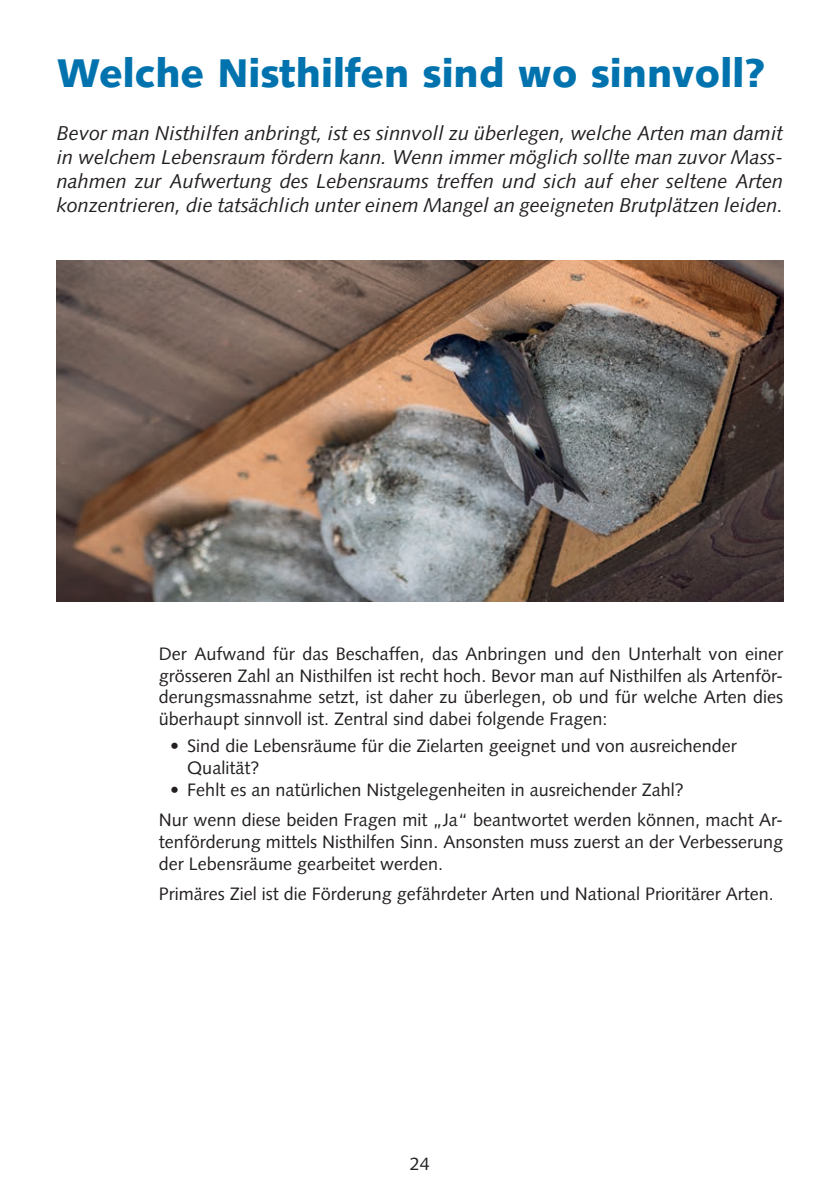
<style>
.page{position:relative;width:840px;height:1191px;background:#fff}
.page>*{position:absolute;margin:0;border:0;box-sizing:border-box;transform-origin:0 0}
.t1{font:900 40px "Syntax LT Std";color:#0073ae}
.t2{font:italic 20px/24px "Syntax LT Std";color:#231f20;text-align:justify}
.t3{font:18px/21.6px "Syntax LT Std";color:#231f20}
</style>
<div class="page">
<img style="left:57px;top:261px;width:725px;height:340px">
<h1 class="t1" style="left:57px;top:49px;width:710px">Welche Nisthilfen sind wo sinnvoll?</h1>
<p class="t2" style="left:57px;top:121px;width:727px">Bevor man Nisthilfen anbringt, ist es sinnvoll zu überlegen, welche Arten man damit in welchem Lebensraum fördern kann. Wenn immer möglich sollte man zuvor Mass&shy;nahmen zur Aufwertung des Lebensraums treffen und sich auf eher seltene Arten konzentrieren, die tatsächlich unter einem Mangel an geeigneten Brutplätzen leiden.</p>
<p class="t3" style="left:159px;top:643px;width:625px;text-align:justify">Der Aufwand für das Beschaffen, das Anbringen und den Unterhalt von einer grösseren Zahl an Nisthilfen ist recht hoch. Bevor man auf Nisthilfen als Artenför&shy;derungsmassnahme setzt, ist daher zu überlegen, ob und für welche Arten dies überhaupt sinnvoll ist. Zentral sind dabei folgende Fragen:</p>
<p class="t3" style="left:187px;top:735px;width:550px;text-indent:-17px">• Sind die Lebensräume für die Zielarten geeignet und von ausreichender<br>Qualität?</p>
<p class="t3" style="left:159px;top:774px;width:625px;line-height:30.6px;text-indent:11px">• Fehlt es an natürlichen Nistgelegenheiten in ausreichender Zahl?<br>Nur wenn diese beiden Fragen mit „Ja“ beantwortet werden können, macht Ar-</p>
<p class="t3" style="left:159px;top:831px;width:625px">tenförderung mittels Nisthilfen Sinn. Ansonsten muss zuerst an der Verbesserung der Lebensräume gearbeitet werden.</p>
<p class="t3" style="left:159px;top:883px;width:616px">Primäres Ziel ist die Förderung gefährdeter Arten und National Prioritärer Arten.</p>
<p class="t3" style="left:410px;top:1153px;width:22px">24</p>
</div>
